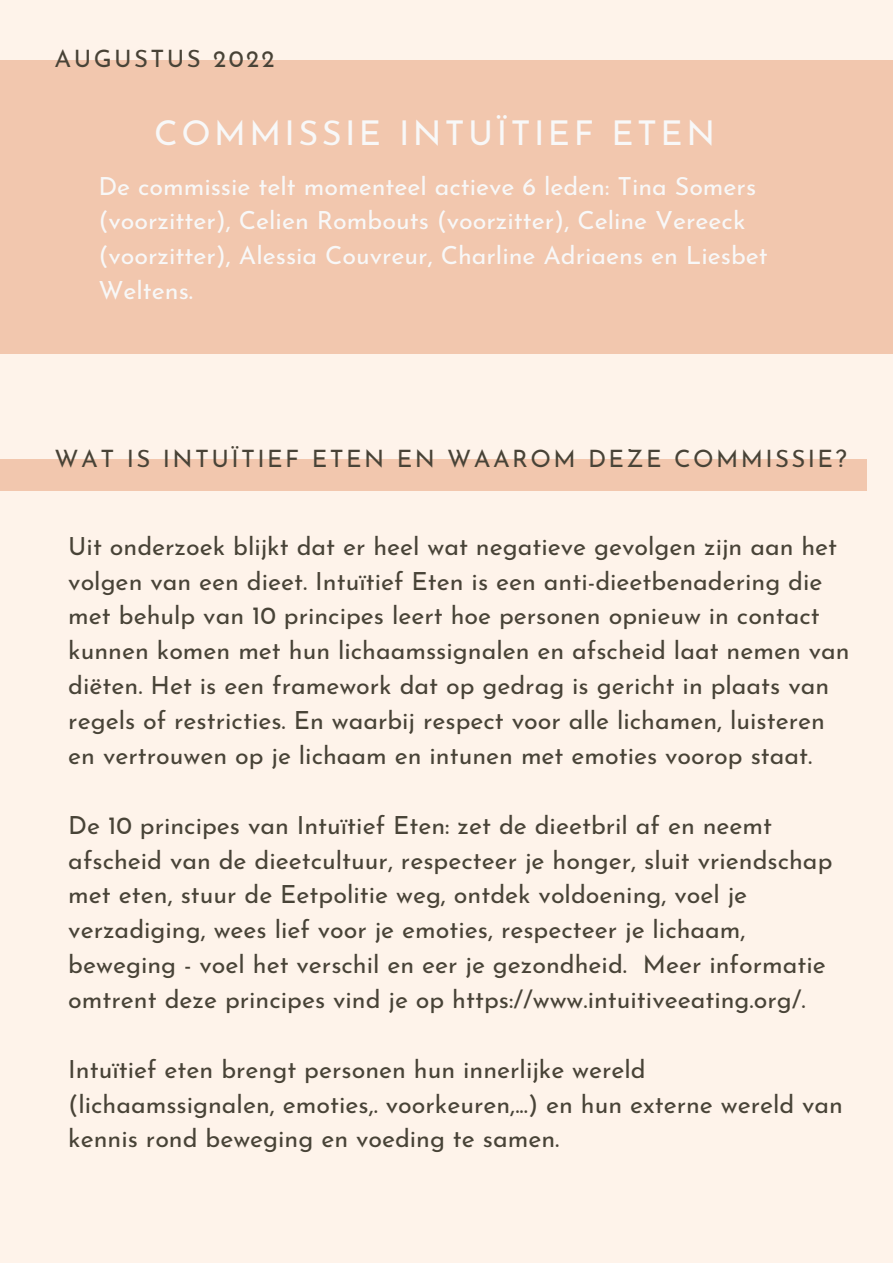
<style>
.page{position:relative;width:893px;height:1264px;background:#fff}
.page>*{position:absolute;margin:0;border:0;box-sizing:border-box;transform-origin:0 0}
.t1{font:34.2px "Josefin Sans";letter-spacing:.1em;color:#f8f8f8}
.t2{font:25.05px/34.8px "Josefin Sans";color:#484337}
.t3{font:25.05px/34.8px "Josefin Sans";color:#f8f8f8}
.t4{font:24px "Josefin Sans";letter-spacing:.1em;color:#484337}
</style>
<div class="page">
<div style="left:0;top:0;width:892px;height:1262px;background:#fef3ea"></div>
<div style="left:0;top:60px;width:892px;height:294px;background:#f2c7ae"></div>
<div style="left:0;top:459px;width:866px;height:31px;background:#f2c7ae"></div>
<p class="t4" style="left:55px;top:49px;width:221px">AUGUSTUS 2022</p>
<h1 class="t1" style="left:154px;top:120px;width:562px">COMMISSIE INTUÏTIEF ETEN</h1>
<p class="t3" style="left:98px;top:171px;width:671px">De commissie telt momenteel actieve 6 leden: Tina Somers (voorzitter), Celien Rombouts (voorzitter), Celine Vereeck (voorzitter), Alessia Couvreur, Charline Adriaens en Liesbet Weltens.</p>
<p class="t4" style="left:55px;top:449px;width:793px">WAT IS INTUÏTIEF ETEN EN WAAROM DEZE COMMISSIE?</p>
<p class="t2" style="left:68px;top:531px;width:782px">Uit onderzoek blijkt dat er heel wat negatieve gevolgen zijn aan het volgen van een dieet. Intuïtief Eten is een anti-dieetbenadering die met behulp van 10 principes leert hoe personen opnieuw in contact kunnen komen met hun lichaamssignalen en afscheid laat nemen van diëten. Het is een framework dat op gedrag is gericht in plaats van regels of restricties. En waarbij respect voor alle lichamen, luisteren en vertrouwen op je lichaam en intunen met emoties voorop staat.</p>
<p class="t2" style="left:68px;top:810px;width:765px">De 10 principes van Intuïtief Eten: zet de dieetbril af en neemt afscheid van de dieetcultuur, respecteer je honger, sluit vriendschap met eten, stuur de Eetpolitie weg, ontdek voldoening, voel je verzadiging, wees lief voor je emoties, respecteer je lichaam, beweging - voel het verschil en eer je gezondheid. Meer informatie omtrent deze principes vind je op https://www.intuitiveeating.org/.</p>
<p class="t2" style="left:68px;top:1053px;width:776px">Intuïtief eten brengt personen hun innerlijke wereld (lichaamssignalen, emoties,. voorkeuren,...) en hun externe wereld van kennis rond beweging en voeding te samen.</p>
</div>
